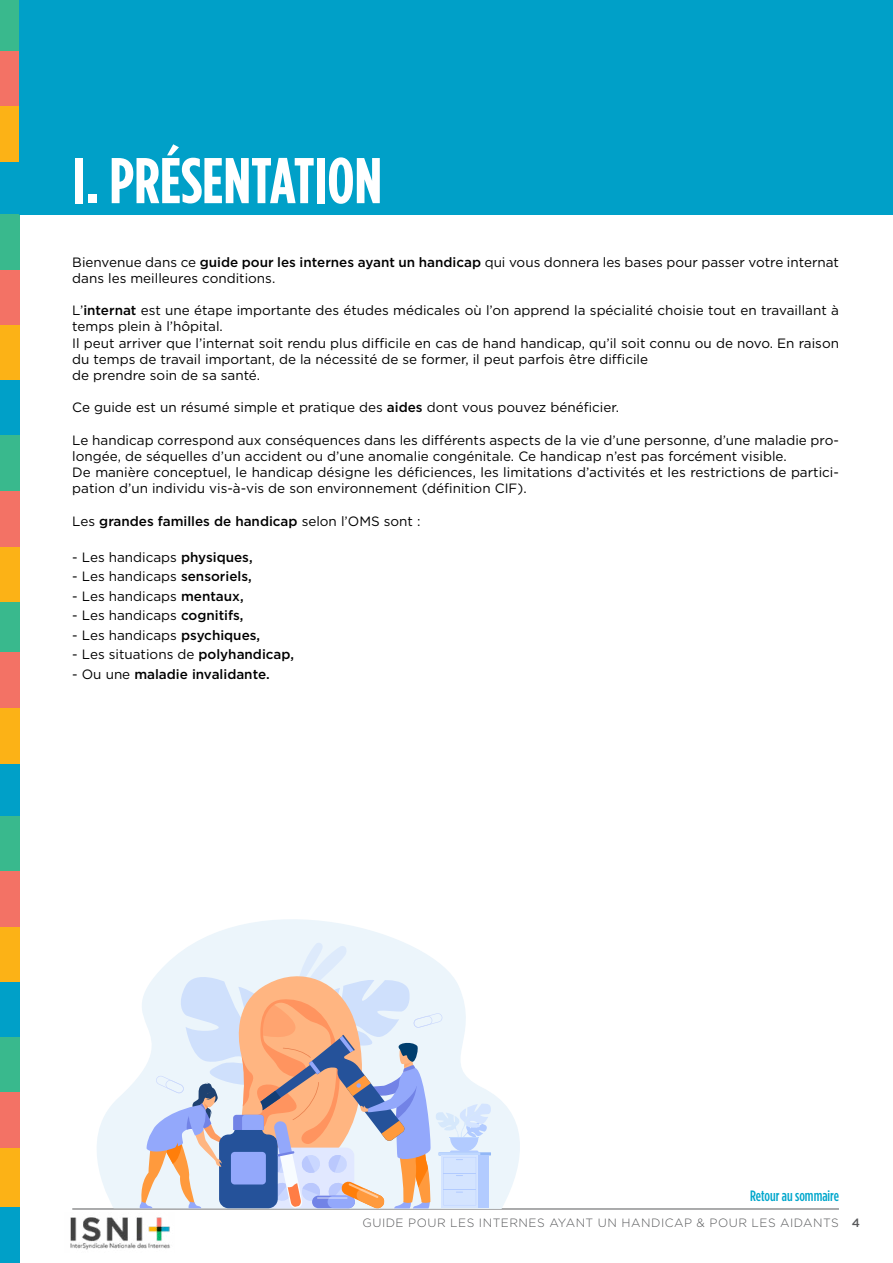
<style>
.page{position:relative;width:893px;height:1263px;background:#fff}
.page>*{position:absolute;margin:0;border:0;box-sizing:border-box;transform-origin:0 0}
.t1{font:700 64.5px "Gotham Condensed";color:#fff}
.t2{font:500 15px "Gotham Condensed";color:#00a7cc}
.t3{font:13.5px/16.2px "Gotham";color:#000}
.t4{font:500 13.5px "Gotham";color:#000}
.t5{font:300 12px "Gotham";letter-spacing:.04em;color:#58595b}
.s1{font-weight:500}
.s2{font-weight:400}
</style>
<div class="page">
<img style="left:70px;top:1217px;width:100px;height:33px">
<hr style="left:72px;top:1209px;width:767px;height:1px;background:#58595b">
<div style="left:0;top:546px;width:20px;height:60px;background:#fcb216"></div>
<div style="left:0;top:0;width:20px;height:51px;background:#39b98d"></div>
<div style="left:0;top:51px;width:20px;height:55px;background:#f37265"></div>
<div style="left:0;top:161px;width:20px;height:56px;background:#00a0c8"></div>
<div style="left:0;top:215px;width:20px;height:55px;background:#39b98d"></div>
<div style="left:0;top:270px;width:20px;height:55px;background:#f37265"></div>
<div style="left:0;top:325px;width:20px;height:55px;background:#fcb216"></div>
<div style="left:0;top:380px;width:20px;height:56px;background:#00a0c8"></div>
<div style="left:0;top:436px;width:20px;height:55px;background:#39b98d"></div>
<div style="left:0;top:491px;width:20px;height:55px;background:#f37265"></div>
<div style="left:0;top:106px;width:20px;height:55px;background:#fcb216"></div>
<div style="left:0;top:1148px;width:20px;height:60px;background:#fcb216"></div>
<div style="left:0;top:602px;width:20px;height:51px;background:#39b98d"></div>
<div style="left:0;top:653px;width:20px;height:55px;background:#f37265"></div>
<div style="left:0;top:763px;width:20px;height:55px;background:#00a0c8"></div>
<div style="left:0;top:816px;width:20px;height:55px;background:#39b98d"></div>
<div style="left:0;top:871px;width:20px;height:56px;background:#f37265"></div>
<div style="left:0;top:927px;width:20px;height:55px;background:#fcb216"></div>
<div style="left:0;top:982px;width:20px;height:55px;background:#00a0c8"></div>
<div style="left:0;top:1208px;width:20px;height:55px;background:#00a0c8"></div>
<div style="left:0;top:1037px;width:20px;height:56px;background:#39b98d"></div>
<div style="left:0;top:1093px;width:20px;height:55px;background:#f37265"></div>
<div style="left:0;top:708px;width:20px;height:55px;background:#fcb216"></div>
<div style="left:19px;top:0;width:874px;height:214px;background:#00a0c8"></div>
<svg style="left:97px;top:919px;width:423px;height:289px"></svg>
<svg style="left:139px;top:943px;width:353px;height:265px;background:#d7d0d7"></svg>
<h1 class="t1" style="left:72px;top:144px;width:311px">I. PRÉSENTATION</h1>
<p class="t3" style="left:72px;top:253px;width:768px">Bienvenue dans ce <span class="s1">guide pour les internes ayant un handicap</span> qui vous donnera les bases pour passer votre internat dans les meilleures conditions.</p>
<p class="t3" style="left:72px;top:302px;width:768px">L’<span class="s1">internat</span> est une étape importante des études médicales où l’on apprend la spécialité choisie tout en travaillant à temps plein à l’hôpital.<br>Il peut arriver que l’internat soit rendu plus difficile en cas de hand handicap, qu’il soit connu ou de novo. En raison du temps de travail important, de la nécessité de se former, il peut parfois être difficile<br>de prendre soin de sa santé.</p>
<p class="t3" style="left:72px;top:399px;width:548px">Ce guide est un résumé simple et pratique des <span class="s1">aides</span> dont vous pouvez bénéficier.</p>
<p class="t3" style="left:72px;top:432px;width:768px">Le handicap correspond aux conséquences dans les différents aspects de la vie d’une personne, d’une maladie pro&shy;longée, de séquelles d’un accident ou d’une anomalie congénitale. Ce handicap n’est pas forcément visible.<br>De manière conceptuel, le handicap désigne les déficiences, les limitations d’activités et les restrictions de partici&shy;pation d’un individu vis-à-vis de son environnement (définition CIF).</p>
<p class="t4" style="left:72px;top:512px;width:350px"><span class="s2">Les</span> grandes familles de handicap <span class="s2">selon l’OMS sont :</span></p>
<p class="t3" style="left:72px;top:548px;width:182px">- Les handicaps <span class="s1">physiques,</span></p>
<p class="t3" style="left:72px;top:568px;width:181px">- Les handicaps <span class="s1">sensoriels,</span></p>
<p class="t3" style="left:72px;top:587px;width:173px">- Les handicaps <span class="s1">mentaux,</span></p>
<p class="t3" style="left:72px;top:607px;width:173px">- Les handicaps <span class="s1">cognitifs,</span></p>
<p class="t3" style="left:72px;top:626px;width:189px">- Les handicaps <span class="s1">psychiques,</span></p>
<p class="t3" style="left:72px;top:646px;width:223px">- Les situations de <span class="s1">polyhandicap,</span></p>
<p class="t4" style="left:72px;top:665px;width:199px"><span class="s2">- Ou une</span> maladie invalidante.</p>
<p class="t2" style="left:750px;top:1187px;width:90px">Retour au sommaire</p>
<p class="t5" style="left:363px;top:1215px;width:499px">GUIDE POUR LES INTERNES AYANT UN HANDICAP &amp; POUR LES AIDANTS <span class="s1">4</span></p>
</div>
